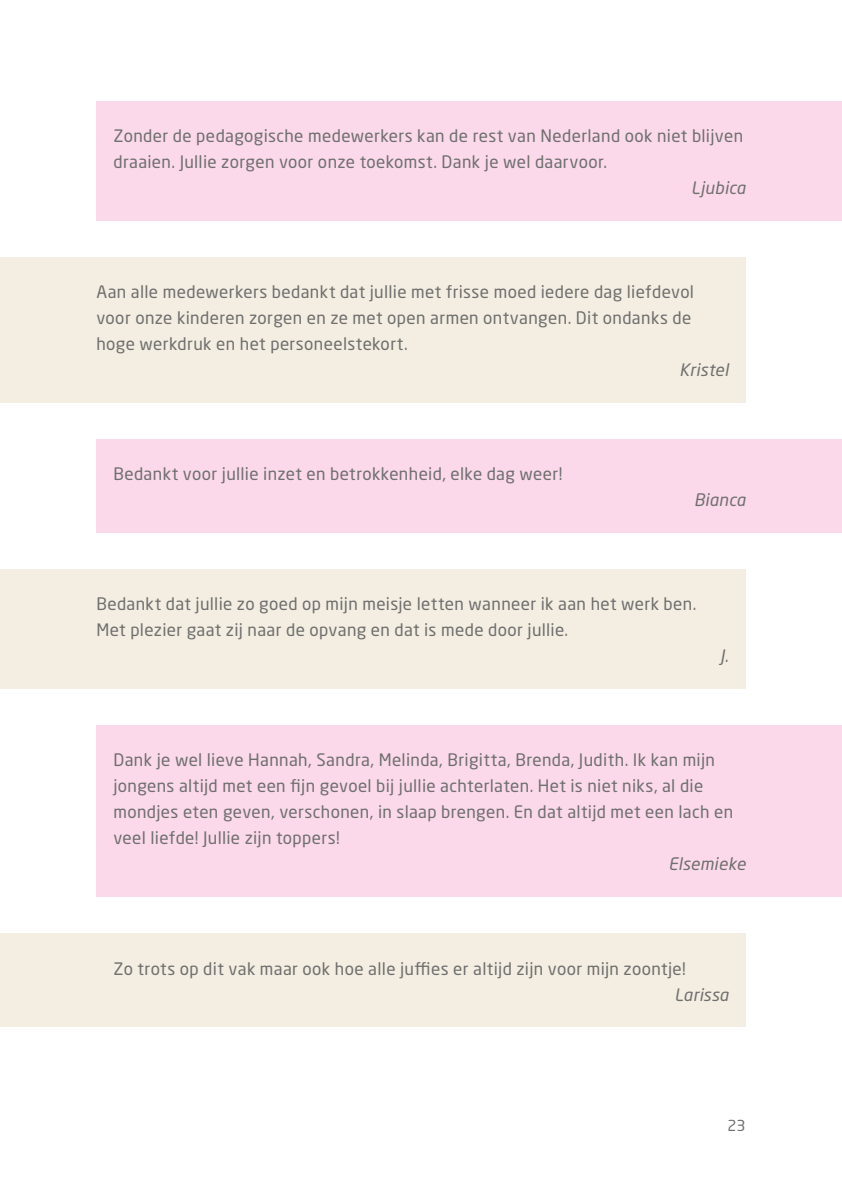
<style>
.page{position:relative;width:842px;height:1191px;background:#fff}
.page>*{position:absolute;margin:0;border:0;box-sizing:border-box;transform-origin:0 0}
.t1{font:17px/26px "Neo Sans Pro";letter-spacing:.02em;color:#6f6f6e}
.t2{font:italic 17px "Neo Sans Pro";letter-spacing:.015em;color:#6f6f6e}
.t3{font:15px "Neo Sans Pro";color:#6f6f6e}
</style>
<div class="page">
<div style="left:96px;top:101px;width:746px;height:119px;background:#fbd9eb"></div>
<div style="left:0;top:257px;width:746px;height:145px;background:#f4eee2"></div>
<div style="left:96px;top:439px;width:746px;height:93px;background:#fbd9eb"></div>
<div style="left:0;top:569px;width:746px;height:119px;background:#f4eee2"></div>
<div style="left:96px;top:725px;width:746px;height:171px;background:#fbd9eb"></div>
<div style="left:0;top:933px;width:746px;height:93px;background:#f4eee2"></div>
<p class="t1" style="left:113px;top:123px;width:631px">Zonder de pedagogische medewerkers kan de rest van Nederland ook niet blijven draaien. Jullie zorgen voor onze toekomst. Dank je wel daarvoor.</p>
<p class="t2" style="left:691px;top:178px;width:56px">Ljubica</p>
<p class="t1" style="left:96px;top:279px;width:599px">Aan alle medewerkers bedankt dat jullie met frisse moed iedere dag liefdevol voor onze kinderen zorgen en ze met open armen ontvangen. Dit ondanks de hoge werkdruk en het personeelstekort.</p>
<p class="t2" style="left:679px;top:360px;width:51px">Kristel</p>
<p class="t1" style="left:113px;top:461px;width:451px">Bedankt voor jullie inzet en betrokkenheid, elke dag weer!</p>
<p class="t2" style="left:694px;top:490px;width:53px">Bianca</p>
<p class="t1" style="left:96px;top:591px;width:602px">Bedankt dat jullie zo goed op mijn meisje letten wanneer ik aan het werk ben.<br>Met plezier gaat zij naar de opvang en dat is mede door jullie.</p>
<p class="t2" style="left:720px;top:646px;width:10px">J.</p>
<p class="t1" style="left:113px;top:747px;width:621px">Dank je wel lieve Hannah, Sandra, Melinda, Brigitta, Brenda, Judith. Ik kan mijn jongens altijd met een fijn gevoel bij jullie achterlaten. Het is niet niks, al die mondjes eten geven, verschonen, in slaap brengen. En dat altijd met een lach en veel liefde! Jullie zijn toppers!</p>
<p class="t2" style="left:669px;top:854px;width:79px">Elsemieke</p>
<p class="t1" style="left:113px;top:955px;width:574px">Zo trots op dit vak maar ook hoe alle juffies er altijd zijn voor mijn zoontje!</p>
<p class="t2" style="left:674px;top:983px;width:56px">Larissa</p>
<p class="t3" style="left:727px;top:1116px;width:20px">23</p>
</div>
